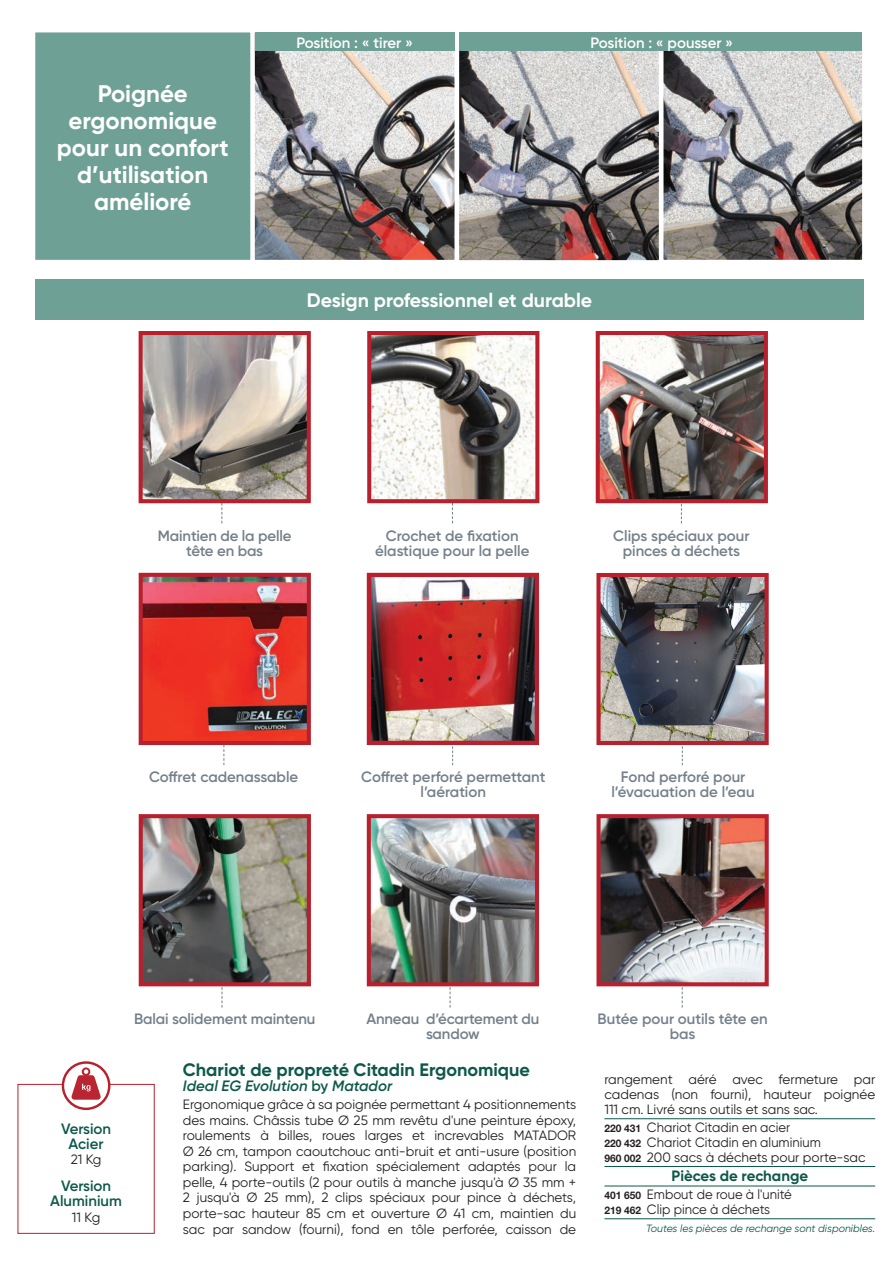
<style>
.page{position:relative;width:893px;height:1263px;background:#fff}
.page>*{position:absolute;margin:0;border:0;box-sizing:border-box;transform-origin:0 0}
.t1{font:700 24px/27px "Gilroy";color:#fff;text-align:center}
.t2{font:700 19.5px "Gilroy";color:#fff}
.t3{font:700 18px "Gilroy";color:#0d584b}
.t4{font:600 15px/15px "Gilroy";letter-spacing:-.005em;color:#737f8a;text-align:center}
.t5{font:600 15px "Gilroy";letter-spacing:-.005em;color:#fff}
.t6{font:600 15px/15px "Gilroy";color:#0d584b;text-align:center}
.t7{font:italic 600 15px "Gilroy";color:#0d584b}
.t8{font:700 15px "Gilroy";color:#0d584b}
.t9{font:13.5px/15.6px "Gilroy";color:#231f20;text-align:justify}
.t10{font:italic 10.5px "Gilroy";color:#0d584b}
.s1{font-style:normal}
.s2{font-family:"Helvetica Neue LT Std";font-weight:700;font-size:10.5px}
</style>
<div class="page">
<img style="left:460px;top:51px;width:198px;height:208px">
<div style="left:456px;top:29px;width:206px;height:234px;border:3px solid #fff"></div>
<img style="left:256px;top:51px;width:197px;height:208px">
<div style="left:252px;top:29px;width:205px;height:234px;border:3px solid #fff"></div>
<img style="left:665px;top:51px;width:196px;height:207px">
<div style="left:660px;top:29px;width:206px;height:234px;border:4px solid #fff"></div>
<div style="left:32px;top:29px;width:221px;height:234px;background:#6ea095;border:3px solid #fff"></div>
<svg style="left:223px;top:745px;width:1px;height:20px"></svg>
<svg style="left:221px;top:503px;width:1px;height:20px"></svg>
<img style="left:144px;top:336px;width:162px;height:162px">
<div style="left:139px;top:331px;width:172px;height:172px;border:4px solid #b9202e"></div>
<img style="left:144px;top:578px;width:162px;height:162px">
<div style="left:139px;top:573px;width:172px;height:172px;border:4px solid #b9202e"></div>
<svg style="left:682px;top:746px;width:1px;height:19px"></svg>
<svg style="left:682px;top:986px;width:1px;height:21px"></svg>
<img style="left:601px;top:819px;width:163px;height:162px">
<div style="left:596px;top:814px;width:173px;height:172px;border:4px solid #b9202e"></div>
<img style="left:601px;top:578px;width:163px;height:162px">
<div style="left:596px;top:573px;width:173px;height:172px;border:4px solid #b9202e"></div>
<svg style="left:452px;top:503px;width:1px;height:20px"></svg>
<svg style="left:452px;top:746px;width:1px;height:19px"></svg>
<svg style="left:450px;top:986px;width:1px;height:21px"></svg>
<img style="left:372px;top:819px;width:162px;height:162px">
<div style="left:367px;top:814px;width:172px;height:172px;border:4px solid #b9202e"></div>
<img style="left:372px;top:336px;width:162px;height:162px">
<div style="left:367px;top:331px;width:172px;height:172px;border:4px solid #b9202e"></div>
<img style="left:372px;top:578px;width:162px;height:162px">
<div style="left:367px;top:573px;width:172px;height:172px;border:4px solid #b9202e"></div>
<div style="left:35px;top:279px;width:829px;height:41px;background:#6ea095"></div>
<hr style="left:604px;top:1118px;width:271px;height:1px;background:#0d584b">
<hr style="left:604px;top:1166px;width:271px;height:1px;background:#0d584b">
<hr style="left:604px;top:1185px;width:271px;height:1px;background:#0d584b">
<hr style="left:604px;top:1218px;width:271px;height:1px;background:#0d584b">
<svg style="left:681px;top:503px;width:1px;height:20px"></svg>
<img style="left:601px;top:336px;width:162px;height:162px">
<div style="left:596px;top:331px;width:172px;height:172px;border:4px solid #b9202e"></div>
<svg style="left:222px;top:986px;width:1px;height:21px"></svg>
<img style="left:144px;top:819px;width:162px;height:162px">
<div style="left:139px;top:814px;width:172px;height:172px;border:4px solid #b9202e"></div>
<div style="left:255px;top:32px;width:199px;height:19px;background:#6ea095"></div>
<div style="left:459px;top:32px;width:403px;height:19px;background:#6ea095"></div>
<svg style="left:63px;top:1062px;width:46px;height:47px"></svg>
<div style="left:62px;top:1061px;width:48px;height:49px;border:2px solid #b9202e;border-radius:50%"></div>
<svg style="left:71px;top:1067px;width:30px;height:33px"></svg>
<h1 class="t1" style="left:57px;top:80px;width:173px">Poignée ergonomique pour un confort d’utilisation amélioré</h1>
<p class="t5" style="left:296px;top:33px;width:118px">Position : « tirer »</p>
<p class="t5" style="left:590px;top:33px;width:144px">Position : « pousser »</p>
<h2 class="t2" style="left:307px;top:288px;width:287px">Design professionnel et durable</h2>
<p class="t4" style="left:158px;top:528px;width:135px">Maintien de la pelle tête en bas</p>
<p class="t4" style="left:375px;top:528px;width:156px">Crochet de fixation élastique pour la pelle</p>
<p class="t4" style="left:613px;top:528px;width:138px">Clips spéciaux pour pinces à déchets</p>
<p class="t4" style="left:149px;top:769px;width:151px">Coffret cadenassable</p>
<p class="t4" style="left:361px;top:769px;width:186px">Coffret perforé permettant l’aération</p>
<p class="t4" style="left:611px;top:769px;width:145px">Fond perforé pour l’évacuation de l’eau</p>
<p class="t6" style="left:61px;top:1121px;width:52px">Version<br>Acier</p>
<p class="t9" style="left:71px;top:1152px;width:32px">21 Kg</p>
<p class="t6" style="left:50px;top:1178px;width:73px">Version<br>Aluminium</p>
<p class="t9" style="left:72px;top:1209px;width:30px">11 Kg</p>
<p class="t4" style="left:134px;top:1011px;width:183px">Balai solidement maintenu</p>
<p class="t4" style="left:366px;top:1011px;width:175px">Anneau d’écartement du sandow</p>
<h3 class="t3" style="left:183px;top:1058px;width:349px">Chariot de propreté Citadin Ergonomique</h3>
<p class="t7" style="left:183px;top:1077px;width:211px">Ideal EG Evolution <span class="s1">by</span> Matador</p>
<p class="t9" style="left:183px;top:1096px;width:395px">Ergonomique grâce à sa poignée permettant 4 positionnements des mains. Châssis tube Ø 25 mm revêtu d'une peinture époxy, roulements à billes, roues larges et increvables MATADOR Ø 26 cm, tampon caoutchouc anti-bruit et anti-usure (position parking). Support et fixation spécialement adaptés pour la pelle, 4 porte-outils (2 pour outils à manche jusqu'à Ø 35 mm + 2 jusqu'à Ø 25 mm), 2 clips spéciaux pour pince à déchets, porte-sac hauteur 85 cm et ouverture Ø 41 cm, maintien du sac par sandow (fourni), fond en tôle perforée, caisson de</p>
<p class="t4" style="left:598px;top:1011px;width:172px">Butée pour outils tête en bas</p>
<p class="t9" style="left:604px;top:1072px;width:272px;line-height:15px">rangement aéré avec fermeture par cadenas (non fourni), hauteur poignée 111 cm. Livré sans outils et sans sac.</p>
<p class="t9" style="left:604px;top:1119px;width:263px;line-height:15px;text-align:left"><span class="s2">220 431</span> Chariot Citadin en acier<br><span class="s2">220 432</span> Chariot Citadin en aluminium<br><span class="s2">960 002</span> 200 sacs à déchets pour porte-sac</p>
<p class="t8" style="left:671px;top:1166px;width:138px">Pièces de rechange</p>
<p class="t9" style="left:604px;top:1187px;width:189px;line-height:15px"><span class="s2">401 650</span> Embout de roue à l'unité<br><span class="s2">219 462</span> Clip pince à déchets</p>
<p class="t10" style="left:646px;top:1222px;width:231px">Toutes les pièces de rechange sont disponibles.</p>
</div>
